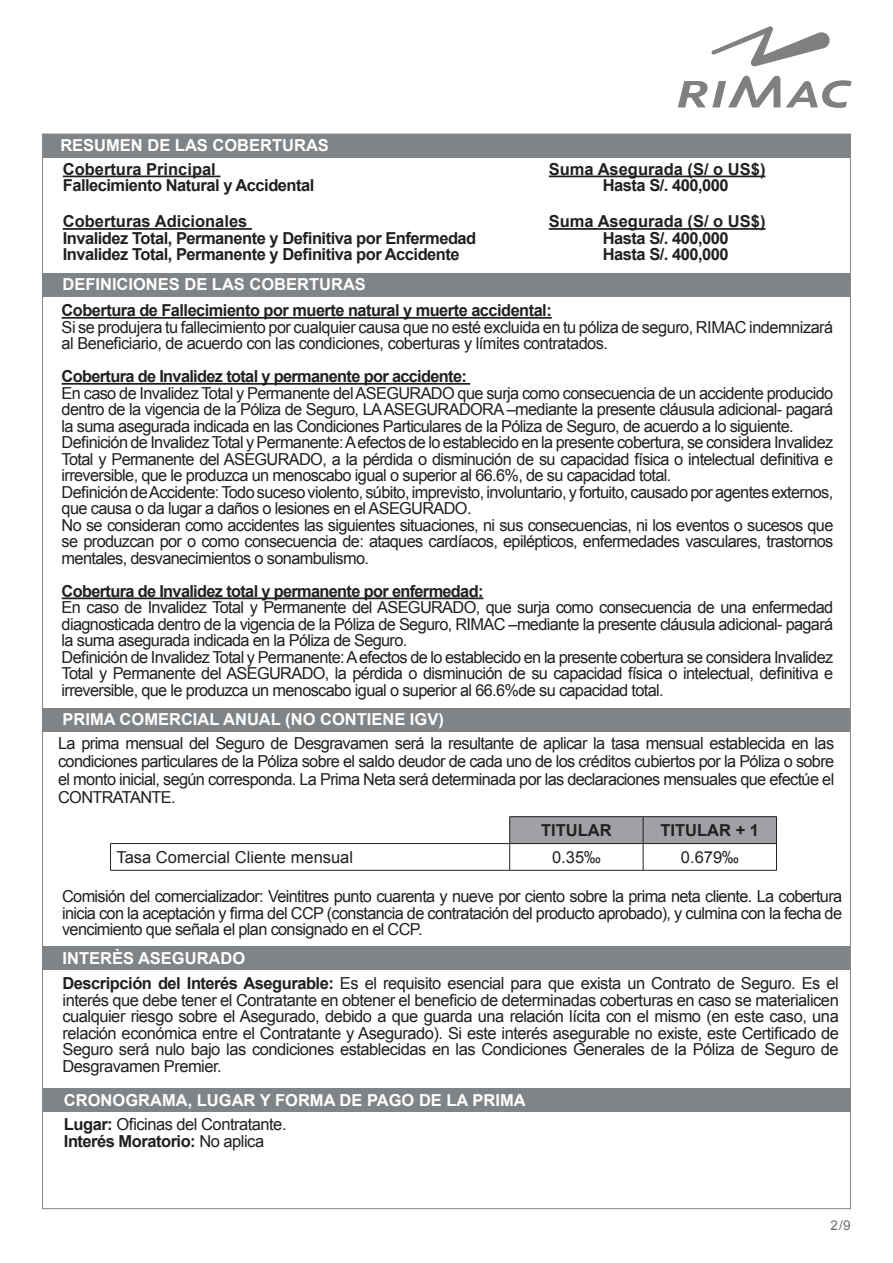
<style>
.page{position:relative;width:893px;height:1263px;background:#fff}
.page>*{position:absolute;margin:0;border:0;box-sizing:border-box;transform-origin:0 0}
.t1{font:16.5px/16.5px "Arial";letter-spacing:-.04em;color:#231f20;text-align:justify}
.t2{font:700 16.5px "Arial";letter-spacing:-.03em;color:#231f20}
.t3{font:700 16.5px "Arial";color:#fff}
.t4{font:700 16.5px "Arial";color:#231f20}
.t5{font:16.5px "Arial";color:#231f20}
.t6{font:13.5px "Arial";color:#6c6d70}
.s1{font-weight:700}
.s2{font-weight:400}
</style>
<div class="page">
<svg style="left:711px;top:26px;width:119px;height:41px"></svg>
<svg style="left:678px;top:76px;width:174px;height:32px"></svg>
<hr style="left:62px;top:317px;width:490px;height:2px;background:#231f20">
<hr style="left:62px;top:383px;width:408px;height:2px;background:#231f20">
<hr style="left:62px;top:597px;width:421px;height:2px;background:#231f20">
<div style="left:43px;top:274px;width:807px;height:23px;background:#818487"></div>
<div style="left:43px;top:134px;width:807px;height:23px;background:#818487"></div>
<hr style="left:63px;top:176px;width:157px;height:1px;background:#231f20">
<hr style="left:549px;top:176px;width:216px;height:1px;background:#231f20">
<hr style="left:63px;top:228px;width:189px;height:2px;background:#231f20">
<hr style="left:549px;top:228px;width:216px;height:2px;background:#231f20">
<div style="left:43px;top:709px;width:807px;height:23px;background:#818487"></div>
<hr style="left:509px;top:816px;width:134px;height:1px;background:#231f20">
<hr style="left:643px;top:816px;width:134px;height:1px;background:#231f20">
<hr style="left:510px;top:870px;width:133px;height:1px;background:#231f20">
<hr style="left:643px;top:870px;width:134px;height:1px;background:#231f20">
<hr style="left:110px;top:843px;width:400px;height:1px;background:#231f20">
<svg style="left:110px;top:844px;width:1px;height:26px"></svg>
<svg style="left:509px;top:817px;width:268px;height:53px"></svg>
<hr style="left:110px;top:870px;width:400px;height:1px;background:#231f20">
<div style="left:43px;top:946px;width:807px;height:23px;background:#818487"></div>
<div style="left:43px;top:1089px;width:808px;height:23px;background:#818487"></div>
<p class="t3" style="left:60px;top:134px;width:270px">RESUMEN DE LAS COBERTURAS</p>
<p class="t4" style="left:63px;top:158px;width:155px">Cobertura Principal</p>
<p class="t4" style="left:549px;top:158px;width:218px">Suma Asegurada (S/ o US$)</p>
<p class="t2" style="left:63px;top:174px;width:253px">Fallecimiento Natural y Accidental</p>
<p class="t2" style="left:603px;top:174px;width:127px">Hasta S/. 400,000</p>
<p class="t4" style="left:63px;top:210px;width:186px">Coberturas Adicionales</p>
<p class="t4" style="left:549px;top:210px;width:218px">Suma Asegurada (S/ o US$)</p>
<p class="t2" style="left:63px;top:227px;width:415px">Invalidez Total, Permanente y Definitiva por Enfermedad</p>
<p class="t2" style="left:603px;top:227px;width:127px">Hasta S/. 400,000</p>
<p class="t2" style="left:63px;top:243px;width:398px">Invalidez Total, Permanente y Definitiva por Accidente</p>
<p class="t2" style="left:603px;top:243px;width:127px">Hasta S/. 400,000</p>
<p class="t3" style="left:63px;top:273px;width:305px">DEFINICIONES DE LAS COBERTURAS</p>
<p class="t2" style="left:62px;top:299px;width:492px">Cobertura de Fallecimiento por muerte natural y muerte accidental:</p>
<p class="t1" style="left:62px;top:319px;width:773px">Si se produjera tu fallecimiento por cualquier causa que no esté excluida en tu póliza de seguro, RIMAC indemnizará al Beneficiario, de acuerdo con las condiciones, coberturas y límites contratados.</p>
<p class="t2" style="left:62px;top:365px;width:407px">Cobertura de Invalidez total y permanente por accidente:</p>
<p class="t1" style="left:62px;top:385px;width:773px">En caso de Invalidez Total y Permanente del ASEGURADO que surja como consecuencia de un accidente producido dentro de la vigencia de la Póliza de Seguro, LA ASEGURADORA –mediante la presente cláusula adicional- pagará la suma asegurada indicada en las Condiciones Particulares de la Póliza de Seguro, de acuerdo a lo siguiente.</p>
<p class="t1" style="left:62px;top:434px;width:773px">Definición de Invalidez Total y Permanente: A efectos de lo establecido en la presente cobertura, se considera Invalidez Total y Permanente del ASEGURADO, a la pérdida o disminución de su capacidad física o intelectual definitiva e irreversible, que le produzca un menoscabo igual o superior al 66.6%, de su capacidad total.</p>
<p class="t1" style="left:62px;top:484px;width:773px">Definición de Accidente: Todo suceso violento, súbito, imprevisto, involuntario, y fortuito, causado por agentes externos, que causa o da lugar a daños o lesiones en el ASEGURADO.</p>
<p class="t1" style="left:62px;top:517px;width:773px">No se consideran como accidentes las siguientes situaciones, ni sus consecuencias, ni los eventos o sucesos que se produzcan por o como consecuencia de: ataques cardíacos, epilépticos, enfermedades vasculares, trastornos mentales, desvanecimientos o sonambulismo.</p>
<p class="t2" style="left:62px;top:580px;width:423px">Cobertura de Invalidez total y permanente por enfermedad:</p>
<p class="t1" style="left:62px;top:599px;width:773px">En caso de Invalidez Total y Permanente del ASEGURADO, que surja como consecuencia de una enfermedad diagnosticada dentro de la vigencia de la Póliza de Seguro, RIMAC –mediante la presente cláusula adicional- pagará la suma asegurada indicada en la Póliza de Seguro.</p>
<p class="t1" style="left:62px;top:649px;width:773px">Definición de Invalidez Total y Permanente: A efectos de lo establecido en la presente cobertura se considera Invalidez Total y Permanente del ASEGURADO, la pérdida o disminución de su capacidad física o intelectual, definitiva e irreversible, que le produzca un menoscabo igual o superior al 66.6%de su capacidad total.</p>
<p class="t3" style="left:63px;top:708px;width:383px">PRIMA COMERCIAL ANUAL (NO CONTIENE IGV)</p>
<p class="t1" style="left:58px;top:735px;width:778px;line-height:18px">La prima mensual del Seguro de Desgravamen será la resultante de aplicar la tasa mensual establecida en las condiciones particulares de la Póliza sobre el saldo deudor de cada uno de los créditos cubiertos por la Póliza o sobre el monto inicial, según corresponda. La Prima Neta será determinada por las declaraciones mensuales que efectúe el CONTRATANTE.</p>
<p class="t4" style="left:541px;top:819px;width:72px">TITULAR</p>
<p class="t4" style="left:660px;top:819px;width:100px">TITULAR + 1</p>
<p class="t5" style="left:117px;top:846px;width:238px">Tasa Comercial Cliente mensual</p>
<p class="t1" style="left:552px;top:849px;width:50px">0.35‰</p>
<p class="t1" style="left:681px;top:849px;width:59px">0.679‰</p>
<p class="t1" style="left:62px;top:888px;width:782px">Comisión del comercializador: Veintitres punto cuarenta y nueve por ciento sobre la prima neta cliente. La cobertura inicia con la aceptación y firma del CCP (constancia de contratación del producto aprobado), y culmina con la fecha de vencimiento que señala el plan consignado en el CCP.</p>
<p class="t3" style="left:63px;top:947px;width:184px">INTERÈS ASEGURADO</p>
<p class="t1" style="left:63px;top:975px;width:778px"><span class="s1">Descripción del Interés Asegurable:</span> Es el requisito esencial para que exista un Contrato de Seguro. Es el interés que debe tener el Contratante en obtener el beneficio de determinadas coberturas en caso se materialicen cualquier riesgo sobre el Asegurado, debido a que guarda una relación lícita con el mismo (en este caso, una relación económica entre el Contratante y Asegurado). Si este interés asegurable no existe, este Certificado de Seguro será nulo bajo las condiciones establecidas en las Condiciones Generales de la Póliza de Seguro de Desgravamen Premier.</p>
<p class="t3" style="left:64px;top:1089px;width:463px">CRONOGRAMA, LUGAR Y FORMA DE PAGO DE LA PRIMA</p>
<p class="t1" style="left:64px;top:1116px;width:224px"><span class="s1">Lugar:</span> Oficinas del Contratante.</p>
<p class="t2" style="left:64px;top:1130px;width:202px">Interés Moratorio: <span class="s2">No aplica</span></p>
<p class="t6" style="left:830px;top:1217px;width:22px">2/9</p>
</div>
